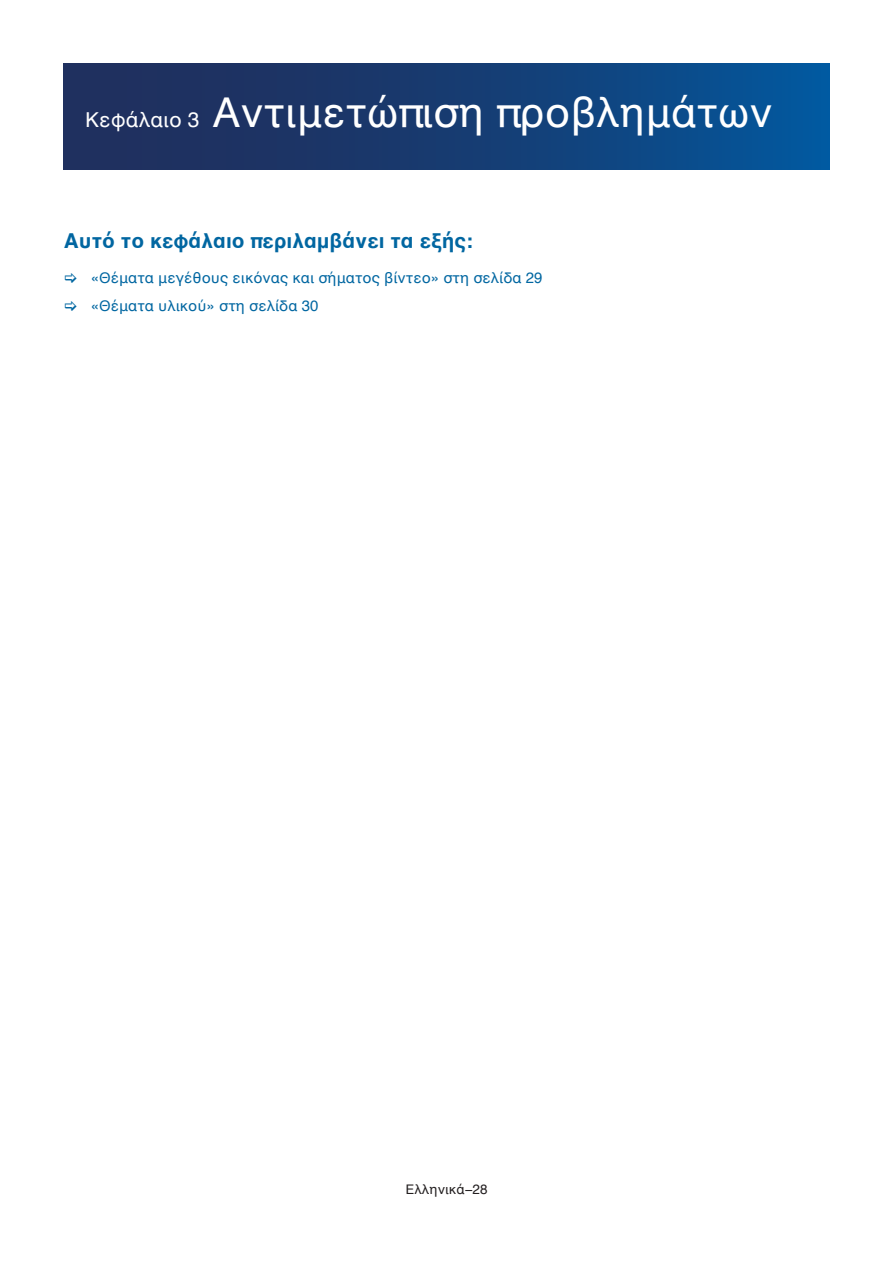
<style>
.page{position:relative;width:893px;height:1263px;background:#fff}
.page>*{position:absolute;margin:0;border:0;box-sizing:border-box;transform-origin:0 0}
.t1{font:42px "Helvetica";color:#fff}
.t2{font:700 21px "Helvetica";color:#0166a1}
.t3{font:15px/27.8px "Helvetica";color:#0166a1}
.t4{font:13.5px "Helvetica";color:#231f20}
.s1{font-size:21px}
</style>
<div class="page">
<div style="left:64px;top:64px;width:765px;height:106px;background:linear-gradient(to right,#242954,#055497)"></div>
<h1 class="t1" style="left:85px;top:80px;width:689px"><span class="s1">Κεφάλαιο 3</span> Αντιμετώπιση προβλημάτων</h1>
<h2 class="t2" style="left:64px;top:224px;width:407px">Αυτό το κεφάλαιο περιλαμβάνει τα εξής:</h2>
<p class="t3" style="left:91px;top:264px;width:453px">«Θέματα μεγέθους εικόνας και σήματος βίντεο» στη σελίδα 29 «Θέματα υλικού» στη σελίδα 30</p>
<p class="t4" style="left:405px;top:1179px;width:84px">Ελληνικά−28</p>
</div>
